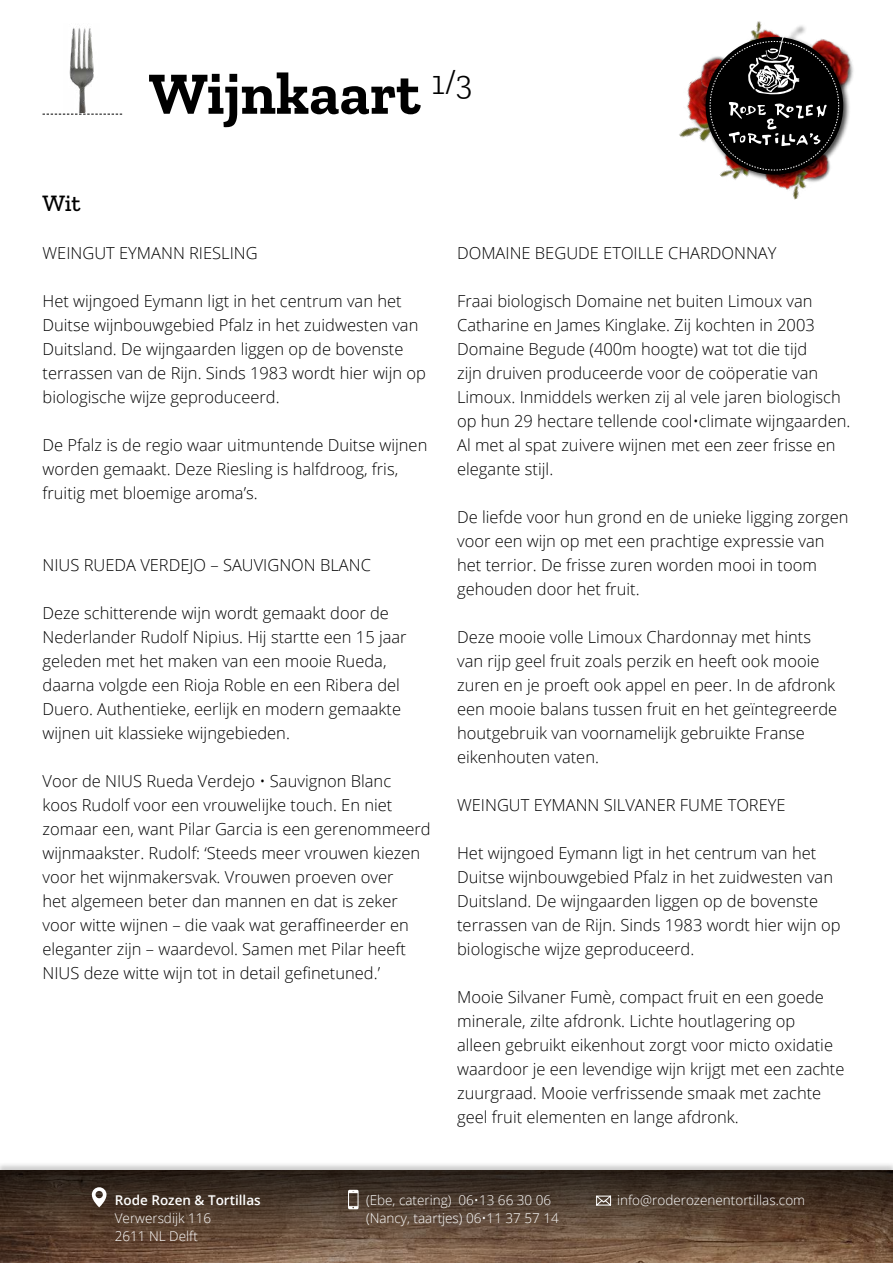
<style>
.page{position:relative;width:893px;height:1263px;background:#fff}
.page>*{position:absolute;margin:0;border:0;box-sizing:border-box;transform-origin:0 0}
.t1{font:700 60px "Zilla Slab";color:#000}
.t2{font:500 24px "Zilla Slab";color:#000}
.t3{font:300 16.5px/24px "Open Sans";color:#000}
.t4{font:300 13.5px/18px "Open Sans";color:#fff}
.t5{font:600 13.5px "Open Sans";color:#fff}
</style>
<div class="page">
<div style="left:0;top:1162px;width:893px;height:101px;background:#000;opacity:.2"></div>
<svg style="left:0;top:1171px;width:893px;height:92px;background:#574232"></svg>
<svg style="left:92px;top:1187px;width:15px;height:20px"></svg>
<svg style="left:596px;top:1195px;width:16px;height:11px"></svg>
<svg style="left:348px;top:1190px;width:11px;height:19px"></svg>
<img style="left:69px;top:27px;width:25px;height:86px">
<svg style="left:43px;top:114px;width:79px;height:1px"></svg>
<img style="left:851px;top:61px;width:3px;height:20px">
<img style="left:679px;top:80px;width:24px;height:62px">
<img style="left:773px;top:182px;width:34px;height:18px">
<img style="left:693px;top:66px;width:10px;height:41px">
<div style="left:703px;top:35px;width:148px;height:147px;background:#000;opacity:.7"></div>
<div style="left:708px;top:39px;width:138px;height:138px;background:#000;opacity:.7"></div>
<svg style="left:710px;top:22px;width:129px;height:148px"></svg>
<h1 class="t1" style="left:149px;top:59px;width:325px">Wijnkaart <sup>1/3</sup></h1>
<h2 class="t2" style="left:43px;top:189px;width:40px">Wit</h2>
<p class="t3" style="left:43px;top:240px;width:217px">WEINGUT EYMANN RIESLING</p>
<p class="t3" style="left:43px;top:288px;width:385px">Het wijngoed Eymann ligt in het centrum van het Duitse wijnbouwgebied Pfalz in het zuidwesten van Duitsland. De wijngaarden liggen op de bovenste terrassen van de Rijn. Sinds 1983 wordt hier wijn op biologische wijze geproduceerd.</p>
<p class="t3" style="left:43px;top:432px;width:386px">De Pfalz is de regio waar uitmuntende Duitse wijnen worden gemaakt. Deze Riesling is halfdroog, fris, fruitig met bloemige aroma’s.</p>
<p class="t3" style="left:43px;top:552px;width:330px">NIUS RUEDA VERDEJO – SAUVIGNON BLANC</p>
<p class="t3" style="left:43px;top:600px;width:366px">Deze schitterende wijn wordt gemaakt door de Nederlander Rudolf Nipius. Hij startte een 15 jaar geleden met het maken van een mooie Rueda, daarna volgde een Rioja Roble en een Ribera del Duero. Authentieke, eerlijk en modern gemaakte wijnen uit klassieke wijngebieden.</p>
<p class="t3" style="left:43px;top:768px;width:390px">Voor de NIUS Rueda Verdejo • Sauvignon Blanc<br>koos Rudolf voor een vrouwelijke touch. En niet zomaar een, want Pilar Garcia is een gerenommeerd wijnmaakster. Rudolf: ‘Steeds meer vrouwen kiezen voor het wijnmakersvak. Vrouwen proeven over<br>het algemeen beter dan mannen en dat is zeker voor witte wijnen – die vaak wat geraffineerder en eleganter zijn – waardevol. Samen met Pilar heeft NIUS deze witte wijn tot in detail gefinetuned.’</p>
<p class="t3" style="left:457px;top:240px;width:321px">DOMAINE BEGUDE ETOILLE CHARDONNAY</p>
<p class="t3" style="left:457px;top:288px;width:395px">Fraai biologisch Domaine net buiten Limoux van Catharine en James Kinglake. Zij kochten in 2003<br>Domaine Begude (400m hoogte) wat tot die tijd<br>zijn druiven produceerde voor de coöperatie van Limoux. Inmiddels werken zij al vele jaren biologisch op hun 29 hectare tellende cool•climate wijngaarden.<br>Al met al spat zuivere wijnen met een zeer frisse en elegante stijl.</p>
<p class="t3" style="left:457px;top:504px;width:393px">De liefde voor hun grond en de unieke ligging zorgen voor een wijn op met een prachtige expressie van het terrior. De frisse zuren worden mooi in toom gehouden door het fruit.</p>
<p class="t3" style="left:457px;top:624px;width:382px">Deze mooie volle Limoux Chardonnay met hints van rijp geel fruit zoals perzik en heeft ook mooie zuren en je proeft ook appel en peer. In de afdronk een mooie balans tussen fruit en het geïntegreerde houtgebruik van voornamelijk gebruikte Franse eikenhouten vaten.</p>
<p class="t3" style="left:457px;top:792px;width:330px">WEINGUT EYMANN SILVANER FUME TOREYE</p>
<p class="t3" style="left:457px;top:840px;width:385px">Het wijngoed Eymann ligt in het centrum van het Duitse wijnbouwgebied Pfalz in het zuidwesten van Duitsland. De wijngaarden liggen op de bovenste terrassen van de Rijn. Sinds 1983 wordt hier wijn op biologische wijze geproduceerd.</p>
<p class="t3" style="left:457px;top:984px;width:389px">Mooie Silvaner Fumè, compact fruit en een goede minerale, zilte afdronk. Lichte houtlagering op<br>alleen gebruikt eikenhout zorgt voor micto oxidatie waardoor je een levendige wijn krijgt met een zachte zuurgraad. Mooie verfrissende smaak met zachte geel fruit elementen en lange afdronk.</p>
<p class="t5" style="left:115px;top:1191px;width:147px">Rode Rozen &amp; Tortillas</p>
<p class="t4" style="left:115px;top:1209px;width:98px">Verwersdijk 116<br>2611 NL Delft</p>
<p class="t4" style="left:366px;top:1191px;width:194px">(Ebe, catering) 06•13 66 30 06 (Nancy, taartjes) 06•11 37 57 14</p>
<p class="t4" style="left:617px;top:1191px;width:189px">info@roderozenentortillas.com</p>
</div>
